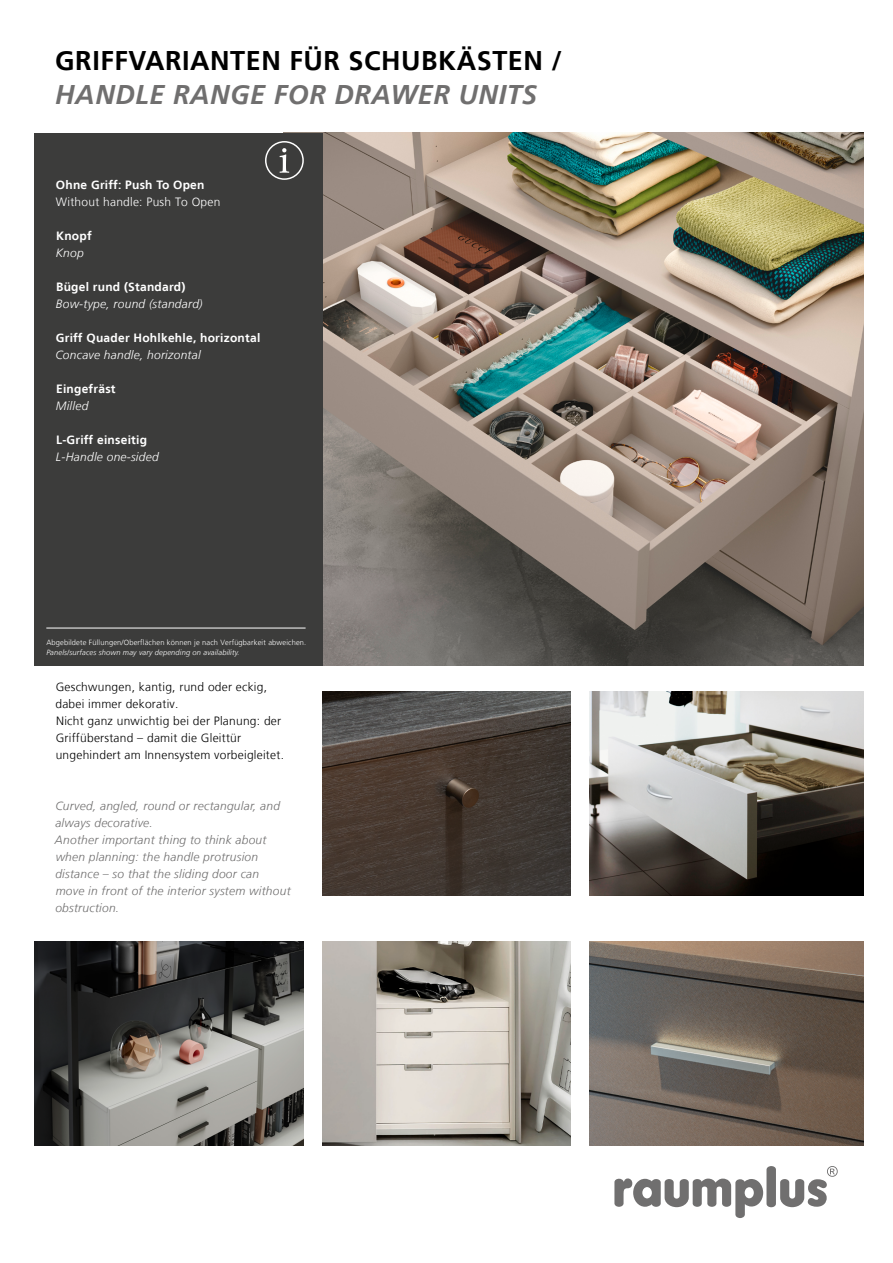
<style>
.page{position:relative;width:893px;height:1263px;background:#fff}
.page>*{position:absolute;margin:0;border:0;box-sizing:border-box;transform-origin:0 0}
.t1{font:700 27px "Frutiger LT";letter-spacing:.02em;color:#000}
.t2{font:italic 700 27px "Frutiger LT";letter-spacing:.02em;color:#706f6f}
.t3{font:italic 300 12px/17px "Frutiger LT";letter-spacing:.02em;color:#706f6f}
.t4{font:300 12px/17px "Frutiger LT";letter-spacing:.02em;color:#000}
.t5{font:700 12px "Frutiger LT";letter-spacing:.02em;color:#fff}
.t6{font:italic 300 12px "Frutiger LT";letter-spacing:.02em;color:#fff}
.t7{font:300 12px "Frutiger LT";letter-spacing:.02em;color:#fff}
.t8{font:300 7.5px "Frutiger LT";letter-spacing:.02em;color:#fff}
.t9{font:italic 300 7.5px "Frutiger LT";letter-spacing:.02em;color:#fff}
</style>
<div class="page">
<img style="left:322px;top:133px;width:541px;height:532px">
<img style="left:589px;top:941px;width:274px;height:204px">
<img style="left:322px;top:941px;width:249px;height:204px">
<img style="left:34px;top:941px;width:270px;height:204px">
<img style="left:589px;top:691px;width:274px;height:204px">
<img style="left:322px;top:691px;width:249px;height:204px">
<svg style="left:614px;top:1166px;width:224px;height:52px"></svg>
<div style="left:34px;top:133px;width:288px;height:532px;background:#3c3c3b"></div>
<svg style="left:280px;top:148px;width:9px;height:25px"></svg>
<div style="left:265px;top:141px;width:39px;height:39px;border:1px solid #fff;border-radius:50%"></div>
<hr style="left:46px;top:628px;width:260px;height:1px;background:#fff">
<h1 class="t1" style="left:55px;top:45px;width:508px">GRIFFVARIANTEN FÜR SCHUBKÄSTEN /</h1>
<h1 class="t2" style="left:55px;top:79px;width:483px">HANDLE RANGE FOR DRAWER UNITS</h1>
<p class="t5" style="left:56px;top:178px;width:150px">Ohne Griff: Push To Open</p>
<p class="t7" style="left:56px;top:195px;width:166px">Without handle: Push To Open</p>
<p class="t5" style="left:56px;top:229px;width:37px">Knopf</p>
<p class="t6" style="left:56px;top:246px;width:30px">Knop</p>
<p class="t5" style="left:56px;top:280px;width:131px">Bügel rund (Standard)</p>
<p class="t6" style="left:56px;top:297px;width:148px">Bow-type, round (standard)</p>
<p class="t5" style="left:56px;top:331px;width:206px">Griff Quader Hohlkehle, horizontal</p>
<p class="t6" style="left:55px;top:348px;width:147px">Concave handle, horizontal</p>
<p class="t5" style="left:56px;top:382px;width:61px">Eingefräst</p>
<p class="t6" style="left:56px;top:399px;width:34px">Milled</p>
<p class="t5" style="left:56px;top:433px;width:92px">L-Griff einseitig</p>
<p class="t6" style="left:56px;top:450px;width:104px">L-Handle one-sided</p>
<p class="t8" style="left:46px;top:638px;width:262px">Abgebildete Füllungen/Oberflächen können je nach Verfügbarkeit abweichen.</p>
<p class="t9" style="left:46px;top:648px;width:195px">Panels/surfaces shown may vary depending on availability.</p>
<p class="t4" style="left:55px;top:679px;width:230px">Geschwungen, kantig, rund oder eckig, dabei immer dekorativ.<br>Nicht ganz unwichtig bei der Planung: der Griffüberstand – damit die Gleittür ungehindert am Innensystem vorbeigleitet.</p>
<p class="t3" style="left:55px;top:798px;width:237px">Curved, angled, round or rectangular, and always decorative.<br>Another important thing to think about when planning: the handle protrusion distance – so that the sliding door can<br>move in front of the interior system without obstruction.</p>
</div>
